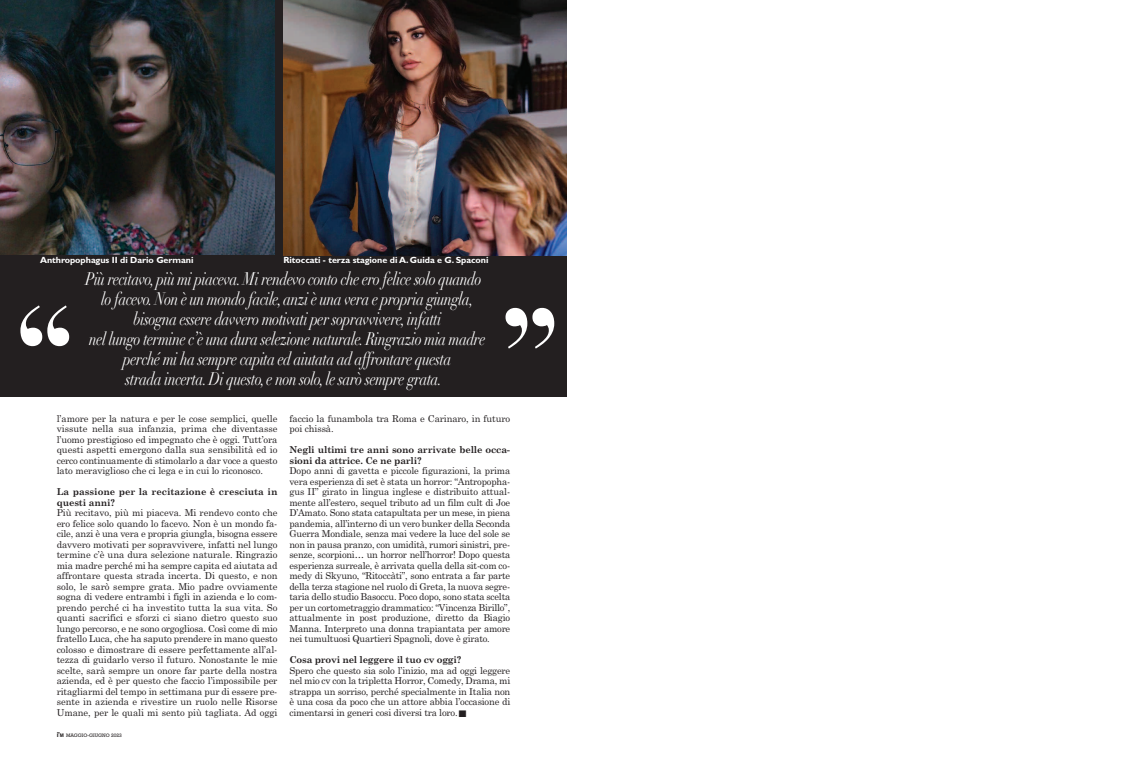
<style>
.page{position:relative;width:1134px;height:780px;background:#fff}
.page>*{position:absolute;margin:0;border:0;box-sizing:border-box;transform-origin:0 0}
.t1{font:700 130px "Didot";color:#fff}
.t2{font:900 32.8px "Arial";color:#231f20}
.t3{font:italic 18px/20px "Didot";letter-spacing:-.025em;color:#fff;text-align:center;scale:.79 1}
.t4{font:9.5px/10.5px "Century Schoolbook";letter-spacing:-.01em;color:#231f20;text-align:justify}
.t5{font:700 9.5px/10.5px "Century Schoolbook";letter-spacing:-.015em;color:#231f20}
.t6{font:700 9px "Gill Sans";letter-spacing:-.005em;color:#fff}
.t7{font:5px "Rockwell";color:#231f20}
.s1{font-family:"Arial";font-weight:700;font-size:7px}
.s2{font-family:"Arial";font-weight:700}
</style>
<div class="page">
<div style="left:0;top:0;width:567px;height:397px;background:#231f20"></div>
<img style="left:0;top:0;width:275px;height:255px">
<img style="left:283px;top:0;width:284px;height:255px">
<p class="t6" style="left:40px;top:254px;width:155px">Anthropophagus II di Dario Germani</p>
<p class="t6" style="left:284px;top:254px;width:206px">Ritoccati - terza stagione di A. Guida e G. Spaconi</p>
<h1 class="t1" style="left:15px;top:272px;width:62px">“</h1>
<p class="t3" style="left:85px;top:269px;width:508px">Più recitavo, più mi piaceva. Mi rendevo conto che ero felice solo quando lo facevo. Non è un mondo facile, anzi è una vera e propria giungla, bisogna essere davvero motivati per sopravvivere, infatti<br>nel lungo termine c’è una dura selezione naturale. Ringrazio mia madre perché mi ha sempre capita ed aiutata ad affrontare questa</p>
<h3 class="t3" style="left:126px;top:369px;width:402px">strada incerta. Di questo, e non solo, le sarò sempre grata.</h3>
<h1 class="t1" style="left:560px;top:381px;width:62px;rotate:-180deg">“</h1>
<p class="t4" style="left:57px;top:413px;width:222px">l’amore per la natura e per le cose semplici, quelle vissute nella sua infanzia, prima che diventasse l’uomo prestigioso ed impegnato che è oggi. Tutt’ora questi aspetti emergono dalla sua sensibilità ed io cerco continuamente di stimolarlo a dar voce a questo lato meraviglioso che ci lega e in cui lo riconosco.</p>
<p class="t5" style="left:57px;top:486px;width:222px">La passione per la recitazione è cresciuta in questi anni?</p>
<p class="t4" style="left:57px;top:507px;width:222px">Più recitavo, più mi piaceva. Mi rendevo conto che ero felice solo quando lo facevo. Non è un mondo fa&shy;cile, anzi è una vera e propria giungla, bisogna essere davvero motivati per sopravvivere, infatti nel lungo termine c’è una dura selezione naturale. Ringrazio mia madre perché mi ha sempre capita ed aiutata ad affrontare questa strada incerta. Di questo, e non solo, le sarò sempre grata. Mio padre ovviamente sogna di vedere entrambi i figli in azienda e lo com&shy;prendo perché ci ha investito tutta la sua vita. So quanti sacrifici e sforzi ci siano dietro questo suo lungo percorso, e ne sono orgogliosa. Così come di mio fratello Luca, che ha saputo prendere in mano questo colosso e dimostrare di essere perfettamente all’al&shy;tezza di guidarlo verso il futuro. Nonostante le mie scelte, sarà sempre un onore far parte della nostra azienda, ed è per questo che faccio l’impossibile per ritagliarmi del tempo in settimana pur di essere pre&shy;sente in azienda e rivestire un ruolo nelle Risorse Umane, per le quali mi sento più tagliata. Ad oggi</p>
<p class="t7" style="left:57px;top:732px;width:67px"><span class="s1">i’</span><span class="s2">M</span> MAGGIO-GIUGNO 2023</p>
<p class="t4" style="left:289px;top:413px;width:222px">faccio la funambola tra Roma e Carinaro, in futuro poi chissà.</p>
<p class="t5" style="left:289px;top:444px;width:222px">Negli ultimi tre anni sono arrivate belle occa&shy;sioni da attrice. Ce ne parli?</p>
<p class="t4" style="left:289px;top:465px;width:222px">Dopo anni di gavetta e piccole figurazioni, la prima vera esperienza di set è stata un horror: “Antropopha&shy;gus II” girato in lingua inglese e distribuito attual&shy;mente all’estero, sequel tributo ad un film cult di Joe D’Amato. Sono stata catapultata per un mese, in piena pandemia, all’interno di un vero bunker della Seconda Guerra Mondiale, senza mai vedere la luce del sole se non in pausa pranzo, con umidità, rumori sinistri, pre&shy;senze, scorpioni… un horror nell’horror! Dopo questa esperienza surreale, è arrivata quella della sit-com co&shy;medy di Skyuno, “Ritoccàti”, sono entrata a far parte della terza stagione nel ruolo di Greta, la nuova segre&shy;taria dello studio Basoccu. Poco dopo, sono stata scelta per un cortometraggio drammatico: “Vincenza Birillo”, attualmente in post produzione, diretto da Biagio Manna. Interpreto una donna trapiantata per amore nei tumultuosi Quartieri Spagnoli, dove è girato.</p>
<p class="t5" style="left:289px;top:654px;width:173px">Cosa provi nel leggere il tuo cv oggi?</p>
<p class="t4" style="left:289px;top:665px;width:222px">Spero che questo sia solo l’inizio, ma ad oggi leggere nel mio cv con la tripletta Horror, Comedy, Drama, mi strappa un sorriso, perché specialmente in Italia non è una cosa da poco che un attore abbia l’occasione di cimentarsi in generi cosi diversi tra loro.</p>
<h2 class="t2" style="left:457px;top:686px;width:12px">.</h2>
</div>
